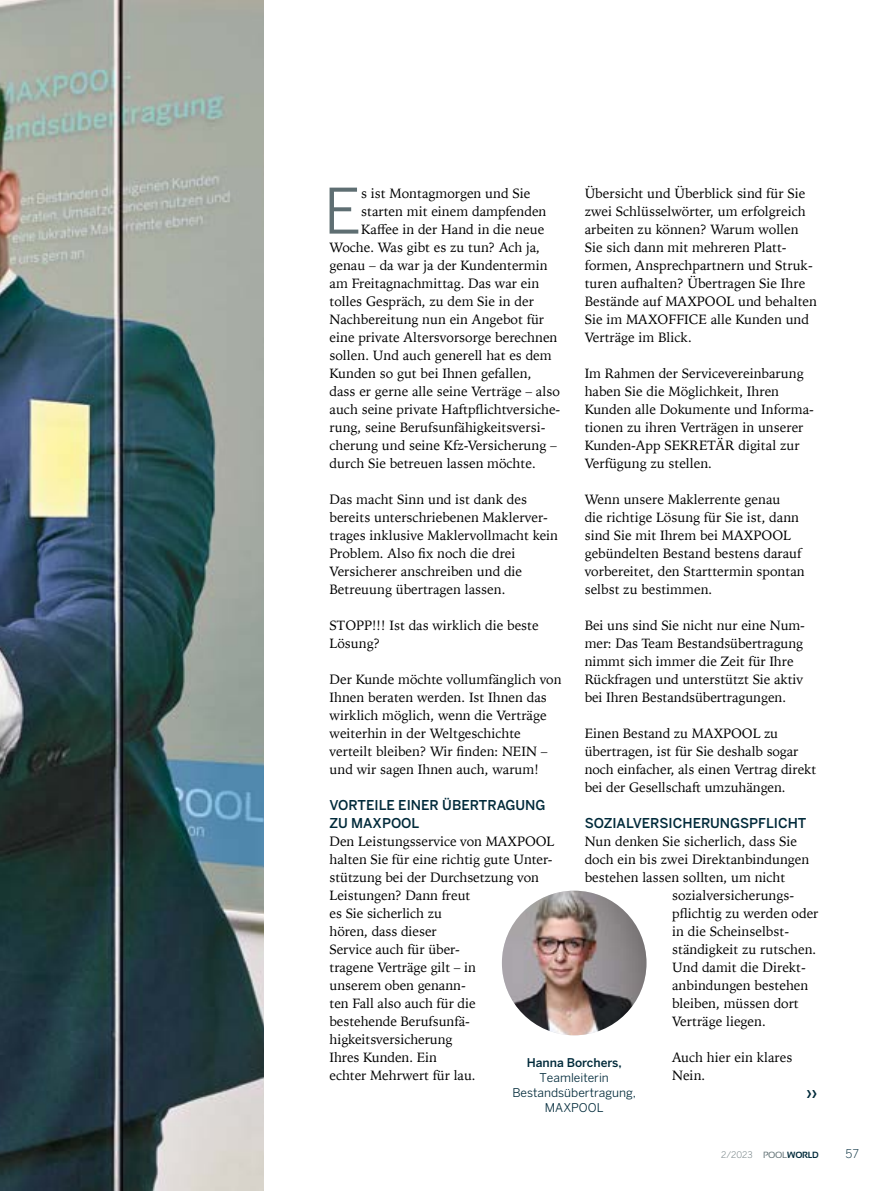
<style>
.page{position:relative;width:893px;height:1191px;background:#fff}
.page>*{position:absolute;margin:0;border:0;box-sizing:border-box;transform-origin:0 0}
.Copy_mit_Initiale{font:62.1px "Benton Sans";color:#5e6e72}
.Copy{font:500 15px "Benton Sans";color:#002a3a}
.Copy-2{font:13.5px/18px "Iowan Old Style";color:#000}
.Copy_mit_Initiale-2{font:13.5px "Iowan Old Style";color:#000}
.Zwischentitel{font:500 13.5px/18px "Benton Sans";color:#002a3a}
.Bildunterschrift{font:12px/15px "Benton Sans";color:#002a3a;text-align:center}
.t1{font:300 12px "Benton Sans";color:#002a3a}
.t2{font:300 9px "Benton Sans";color:#5e6e72}
.s1{font-weight:500}
.s2{font-family:"Sansation";font-weight:400}
.s3{font-family:"Sansation";font-weight:700;color:#002a3a}
</style>
<div class="page">
<img style="left:0;top:0;width:264px;height:1191px">
<img style="left:502px;top:890px;width:144px;height:145px;border-radius:72px">
<p class="Copy-2" style="left:585px;top:183px;width:234px">Übersicht und Überblick sind für Sie zwei Schlüsselwörter, um erfolgreich arbeiten zu können? Warum wollen Sie sich dann mit mehreren Platt&shy;formen, Ansprechpartnern und Struk&shy;turen aufhalten? Übertragen Sie Ihre Bestände auf MAXPOOL und behalten Sie im MAXOFFICE alle Kunden und Verträge im Blick.</p>
<p class="Copy-2" style="left:585px;top:363px;width:231px">Im Rahmen der Servicevereinbarung haben Sie die Möglichkeit, Ihren<br>Kunden alle Dokumente und Informa&shy;tionen zu ihren Verträgen in unserer<br>Kunden-App SEKRETÄR digital zur<br>Verfügung zu stellen.</p>
<p class="Copy-2" style="left:585px;top:489px;width:222px">Wenn unsere Maklerrente genau<br>die richtige Lösung für Sie ist, dann sind Sie mit Ihrem bei MAXPOOL gebündelten Bestand bestens darauf vorbereitet, den Starttermin spontan selbst zu bestimmen.</p>
<p class="Copy-2" style="left:585px;top:615px;width:222px">Bei uns sind Sie nicht nur eine Num&shy;mer: Das Team Bestandsübertragung nimmt sich immer die Zeit für Ihre Rückfragen und unterstützt Sie aktiv bei Ihren Bestandsübertragungen.</p>
<p class="Copy-2" style="left:585px;top:723px;width:233px">Einen Bestand zu MAXPOOL zu übertragen, ist für Sie deshalb sogar noch einfacher, als einen Vertrag direkt bei der Gesellschaft umzuhängen.</p>
<p class="Zwischentitel" style="left:585px;top:814px;width:223px">SOZIALVERSICHERUNGSPFLICHT</p>
<p class="Copy-2" style="left:585px;top:831px;width:214px">Nun denken Sie sicherlich, dass Sie</p>
<p class="Copy-2" style="left:585px;top:849px;width:226px">doch ein bis zwei Direktanbindungen</p>
<p class="Copy-2" style="left:585px;top:867px;width:202px">bestehen lassen sollten, um nicht</p>
<p class="Copy-2" style="left:672px;top:885px;width:123px">sozialversicherungs-</p>
<p class="Copy-2" style="left:672px;top:903px;width:148px">pflichtig zu werden oder</p>
<p class="Copy-2" style="left:672px;top:921px;width:118px">in die Scheinselbst-</p>
<p class="Copy-2" style="left:672px;top:939px;width:146px">ständigkeit zu rutschen.</p>
<p class="Copy-2" style="left:672px;top:957px;width:135px">Und damit die Direkt-</p>
<p class="Copy-2" style="left:672px;top:975px;width:138px">anbindungen bestehen</p>
<p class="Copy-2" style="left:672px;top:993px;width:128px">bleiben, müssen dort</p>
<p class="Copy-2" style="left:672px;top:1011px;width:95px">Verträge liegen.</p>
<p class="Copy-2" style="left:672px;top:1047px;width:122px">Auch hier ein klares<br>Nein.</p>
<p class="Copy_mit_Initiale" style="left:324px;top:174px;width:39px">E</p>
<p class="Copy_mit_Initiale-2" style="left:361px;top:181px;width:171px">s ist Montagmorgen und Sie</p>
<p class="Copy_mit_Initiale-2" style="left:361px;top:199px;width:187px">starten mit einem dampfenden</p>
<p class="Copy_mit_Initiale-2" style="left:361px;top:217px;width:185px">Kaffee in der Hand in die neue</p>
<p class="Copy_mit_Initiale-2" style="left:330px;top:235px;width:212px">Woche. Was gibt es zu tun? Ach ja,</p>
<p class="Copy_mit_Initiale-2" style="left:330px;top:253px;width:220px">genau – da war ja der Kundentermin</p>
<p class="Copy_mit_Initiale-2" style="left:330px;top:271px;width:211px">am Freitagnachmittag. Das war ein</p>
<p class="Copy_mit_Initiale-2" style="left:330px;top:289px;width:206px">tolles Gespräch, zu dem Sie in der</p>
<p class="Copy_mit_Initiale-2" style="left:330px;top:307px;width:216px">Nachbereitung nun ein Angebot für</p>
<p class="Copy_mit_Initiale-2" style="left:330px;top:325px;width:229px">eine private Altersvorsorge berechnen</p>
<p class="Copy_mit_Initiale-2" style="left:330px;top:343px;width:224px">sollen. Und auch generell hat es dem</p>
<p class="Copy_mit_Initiale-2" style="left:330px;top:361px;width:203px">Kunden so gut bei Ihnen gefallen,</p>
<p class="Copy_mit_Initiale-2" style="left:330px;top:379px;width:232px">dass er gerne alle seine Verträge – also</p>
<p class="Copy_mit_Initiale-2" style="left:330px;top:397px;width:232px">auch seine private Haftpflichtversiche-</p>
<p class="Copy_mit_Initiale-2" style="left:330px;top:415px;width:217px">rung, seine Berufsunfähigkeitsversi-</p>
<p class="Copy_mit_Initiale-2" style="left:330px;top:433px;width:229px">cherung und seine Kfz-Versicherung –</p>
<p class="Copy_mit_Initiale-2" style="left:330px;top:451px;width:208px">durch Sie betreuen lassen möchte.</p>
<p class="Copy-2" style="left:330px;top:489px;width:230px">Das macht Sinn und ist dank des bereits unterschriebenen Maklerver&shy;trages inklusive Maklervollmacht kein Problem. Also fix noch die drei Versicherer anschreiben und die Betreuung übertragen lassen.</p>
<p class="Copy-2" style="left:330px;top:615px;width:211px">STOPP!!! Ist das wirklich die beste<br>Lösung?</p>
<p class="Copy-2" style="left:330px;top:669px;width:234px">Der Kunde möchte vollumfänglich von Ihnen beraten werden. Ist Ihnen das wirklich möglich, wenn die Verträge weiterhin in der Weltgeschichte verteilt bleiben? Wir finden: NEIN – und wir sagen Ihnen auch, warum!</p>
<p class="Zwischentitel" style="left:330px;top:796px;width:218px">VORTEILE EINER ÜBERTRAGUNG<br>ZU MAXPOOL</p>
<p class="Copy-2" style="left:330px;top:831px;width:226px">Den Leistungsservice von MAXPOOL halten Sie für eine richtig gute Unter&shy;stützung bei der Durchsetzung von<br>Leistungen? Dann freut<br>es Sie sicherlich zu<br>hören, dass dieser<br>Service auch für über-<br>tragene Verträge gilt – in<br>unserem oben genann-<br>ten Fall also auch für die<br>bestehende Berufsunfä&shy;higkeitsversicherung<br>Ihres Kunden. Ein<br>echter Mehrwert für lau.</p>
<p class="Bildunterschrift" style="left:512px;top:1055px;width:125px"><span class="s1">Hanna Borchers,<br></span>Teamleiterin<br>Bestandsübertragung,<br>MAXPOOL</p>
<p class="Copy" style="left:806px;top:1083px;width:12px">››</p>
<p class="t2" style="left:721px;top:1149px;width:99px">2/2023 <span class="s2">POOL</span><span class="s3">WORLD</span></p>
<p class="t1" style="left:845px;top:1146px;width:15px">57</p>
</div>
